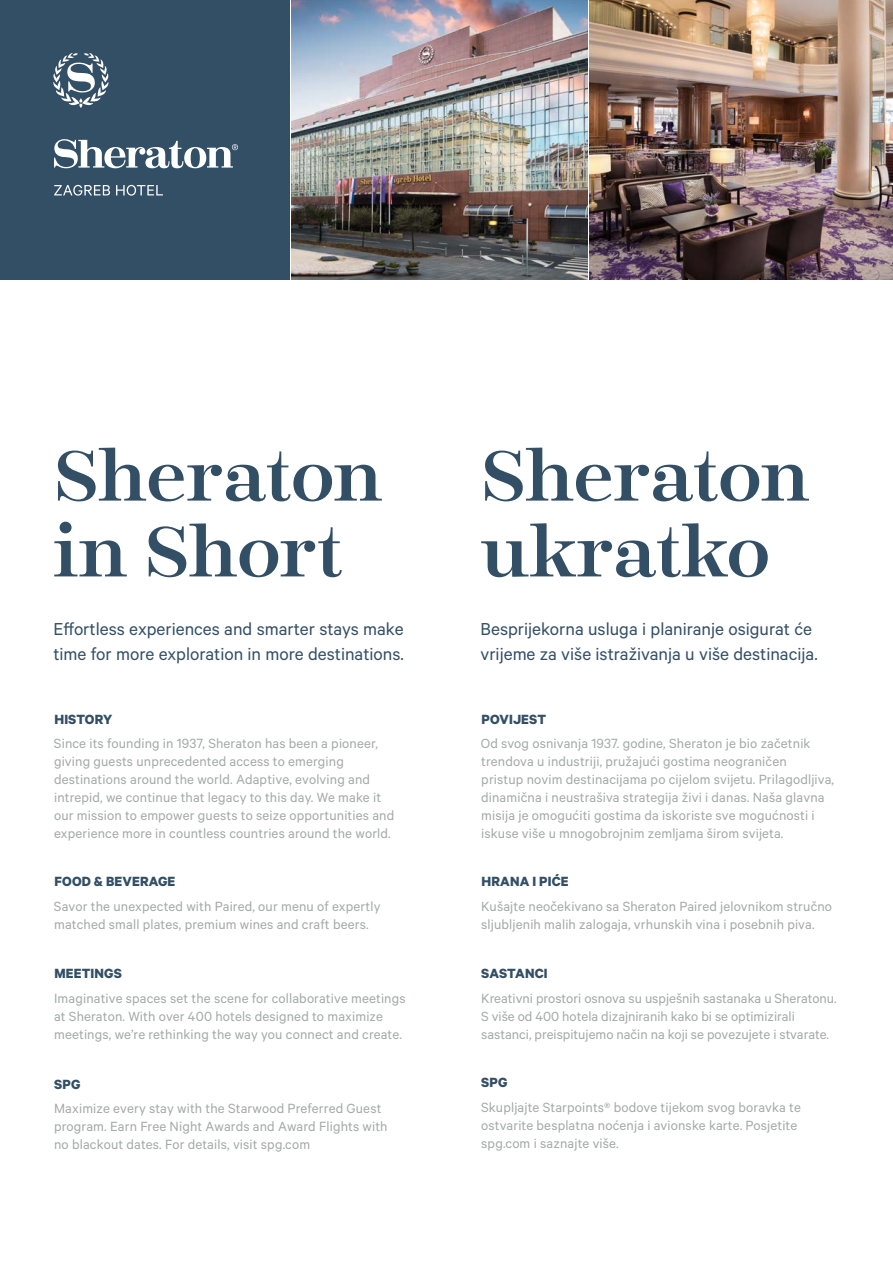
<style>
.page{position:relative;width:893px;height:1263px;background:#fff}
.page>*{position:absolute;margin:0;border:0;box-sizing:border-box;transform-origin:0 0}
.t1{font:70.2px/75.8px "Encorpada Sheraton";letter-spacing:-.005em;color:#334f66}
.t2{font:19.5px/25.2px "Calibre";color:#334f66}
.t3{font:15px/18px "Calibre";letter-spacing:.01em;color:#a3aaa8}
.t4{font:700 15px "Calibre";letter-spacing:.01em;color:#334f66}
</style>
<div class="page">
<div style="left:0;top:0;width:289px;height:279px;background:#334f66"></div>
<svg style="left:54px;top:139px;width:184px;height:29px"></svg>
<svg style="left:54px;top:185px;width:56px;height:11px"></svg>
<svg style="left:116px;top:185px;width:47px;height:11px"></svg>
<svg style="left:53px;top:53px;width:56px;height:55px"></svg>
<img style="left:590px;top:0;width:303px;height:279px">
<img style="left:292px;top:0;width:295px;height:279px">
<h1 class="t1" style="left:53px;top:438px;width:331px">Sheraton in Short</h1>
<h1 class="t1" style="left:480px;top:438px;width:331px">Sheraton ukratko</h1>
<h2 class="t2" style="left:53px;top:615px;width:352px">Effortless experiences and smarter stays make time for more exploration in more destinations.</h2>
<h2 class="t2" style="left:480px;top:615px;width:339px">Besprijekorna usluga i planiranje osigurat će vrijeme za više istraživanja u više destinacija.</h2>
<p class="t4" style="left:54px;top:710px;width:59px">HISTORY</p>
<p class="t3" style="left:54px;top:734px;width:342px">Since its founding in 1937, Sheraton has been a pioneer, giving guests unprecedented access to emerging destinations around the world. Adaptive, evolving and intrepid, we continue that legacy to this day. We make it our mission to empower guests to seize opportunities and experience more in countless countries around the world.</p>
<p class="t4" style="left:54px;top:872px;width:122px">FOOD &amp; BEVERAGE</p>
<p class="t3" style="left:54px;top:896px;width:328px">Savor the unexpected with Paired, our menu of expertly matched small plates, premium wines and craft beers.</p>
<p class="t4" style="left:54px;top:964px;width:69px">MEETINGS</p>
<p class="t3" style="left:54px;top:989px;width:353px">Imaginative spaces set the scene for collaborative meetings at Sheraton. With over 400 hotels designed to maximize meetings, we’re rethinking the way you connect and create.</p>
<p class="t4" style="left:54px;top:1075px;width:27px">SPG</p>
<p class="t3" style="left:54px;top:1099px;width:335px">Maximize every stay with the Starwood Preferred Guest program. Earn Free Night Awards and Award Flights with no blackout dates. For details, visit spg.com</p>
<p class="t4" style="left:482px;top:710px;width:49px">POVIJEST</p>
<p class="t3" style="left:481px;top:734px;width:355px">Od svog osnivanja 1937. godine, Sheraton je bio začetnik trendova u industriji, pružajući gostima neograničen<br>pristup novim destinacijama po cijelom svijetu. Prilagodljiva, dinamična i neustrašiva strategija živi i danas. Naša glavna misija je omogućiti gostima da iskoriste sve mogućnosti i iskuse više u mnogobrojnim zemljama širom svijeta.</p>
<p class="t4" style="left:482px;top:872px;width:21px">HRANA</p>
<p class="t4" style="left:532px;top:872px;width:37px">I PIĆE</p>
<p class="t3" style="left:481px;top:896px;width:352px">Kušajte neočekivano sa Sheraton Paired jelovnikom stručno sljubljenih malih zalogaja, vrhunskih vina i posebnih piva.</p>
<p class="t4" style="left:481px;top:964px;width:10px">SASTAN</p>
<p class="t4" style="left:535px;top:964px;width:13px">CI</p>
<p class="t3" style="left:481px;top:989px;width:357px">Kreativni prostori osnova su uspješnih sastanaka u Sheratonu.<br>S više od 400 hotela dizajniranih kako bi se optimizirali sastanci, preispitujemo način na koji se povezujete i stvarate.</p>
<p class="t4" style="left:481px;top:1073px;width:27px">SPG</p>
<p class="t3" style="left:481px;top:1097px;width:321px">Skupljajte Starpoints® bodove tijekom svog boravka te ostvarite besplatna noćenja i avionske karte. Posjetite spg.com i saznajte više.</p>
</div>
